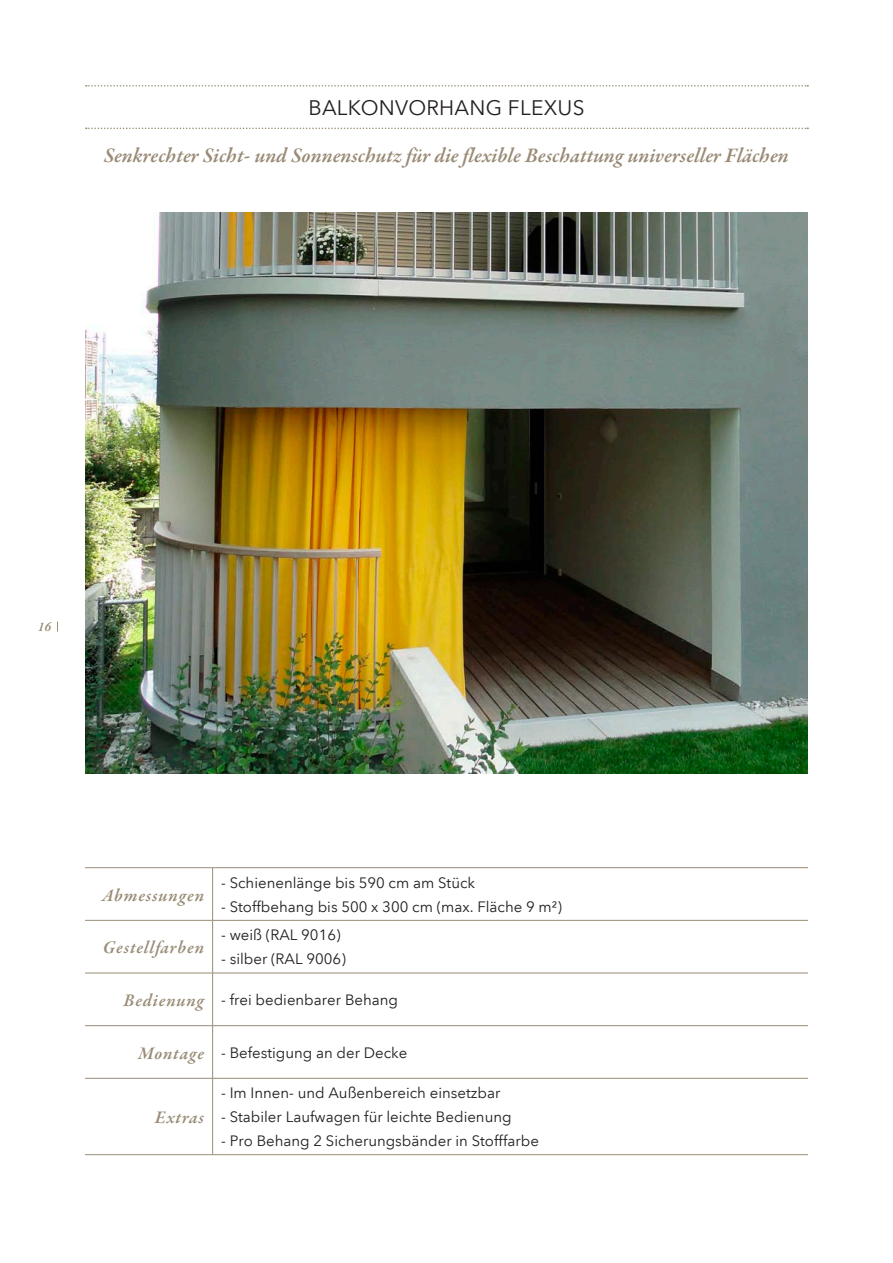
<style>
.page{position:relative;width:893px;height:1263px;background:#fff}
.page>*{position:absolute;margin:0;border:0;box-sizing:border-box;transform-origin:0 0}
.t1{font:italic 600 21px "Garamond Premr Pro";color:#998a75}
.t2{font:21px "Avenir Next LT Com";letter-spacing:.01em;color:#231f20}
.t3{font:italic 600 18px "Garamond Premr Pro";letter-spacing:.045em;color:#998d78}
.t4{font:15px "Avenir Next LT Com";color:#231f20}
.t5{font:italic 600 13.5px "Garamond Premr Pro";color:#998d78}
.s1{font-family:"Garamond Premr Pro";font-weight:600;font-style:italic;font-size:18px;color:#998d78}
</style>
<div class="page">
<svg style="left:86px;top:85px;width:722px;height:2px"></svg>
<svg style="left:86px;top:128px;width:722px;height:1px"></svg>
<hr style="left:212px;top:920px;width:596px;height:1px;background:#998a75">
<hr style="left:212px;top:973px;width:596px;height:1px;background:#998a75">
<hr style="left:212px;top:868px;width:1px;height:52px;background:#998a75">
<hr style="left:212px;top:920px;width:1px;height:53px;background:#998a75">
<hr style="left:212px;top:973px;width:1px;height:52px;background:#998a75">
<hr style="left:212px;top:1078px;width:1px;height:76px;background:#998a75">
<hr style="left:212px;top:1026px;width:1px;height:52px;background:#998a75">
<hr style="left:212px;top:1025px;width:596px;height:1px;background:#998a75">
<hr style="left:212px;top:1078px;width:596px;height:1px;background:#998a75">
<hr style="left:212px;top:867px;width:596px;height:1px;background:#998a75">
<hr style="left:212px;top:1154px;width:596px;height:1px;background:#998a75">
<hr style="left:85px;top:867px;width:127px;height:1px;background:#998d78">
<hr style="left:85px;top:920px;width:127px;height:1px;background:#998d78">
<hr style="left:85px;top:973px;width:127px;height:1px;background:#998d78">
<hr style="left:85px;top:1025px;width:127px;height:1px;background:#998d78">
<hr style="left:85px;top:1078px;width:127px;height:1px;background:#998d78">
<hr style="left:85px;top:1154px;width:127px;height:1px;background:#998d78">
<img style="left:85px;top:213px;width:722px;height:561px">
<h1 class="t2" style="left:308px;top:95px;width:278px">BALKONVORHANG FLEXUS</h1>
<h1 class="t1" style="left:104px;top:142px;width:687px">Senkrechter Sicht- und Sonnenschutz für die flexible Beschattung universeller Flächen</h1>
<p class="t5" style="left:38px;top:618px;width:15px">16</p>
<p class="t3" style="left:102px;top:884px;width:104px">Abmessungen</p>
<p class="t4" style="left:221px;top:873px;width:256px">- Schienenlänge bis 590 cm am Stück</p>
<p class="t4" style="left:221px;top:897px;width:342px">- Stoffbehang bis 500 x 300 cm (max. Fläche 9 m²)</p>
<p class="t4" style="left:221px;top:926px;width:121px">- weiß (RAL 9016)</p>
<p class="t4" style="left:221px;top:950px;width:126px">- silber (RAL 9006)</p>
<p class="t4" style="left:124px;top:991px;width:276px"><span class="s1">Bedienung</span> - frei bedienbarer Behang</p>
<p class="t4" style="left:138px;top:1043px;width:271px"><span class="s1">Montage</span> - Befestigung an der Decke</p>
<p class="t3" style="left:103px;top:936px;width:103px">Gestellfarben</p>
<p class="t3" style="left:155px;top:1106px;width:51px">Extras</p>
<p class="t4" style="left:221px;top:1084px;width:281px">- Im Innen- und Außenbereich einsetzbar</p>
<p class="t4" style="left:221px;top:1108px;width:292px">- Stabiler Laufwagen für leichte Bedienung</p>
<p class="t4" style="left:221px;top:1132px;width:319px">- Pro Behang 2 Sicherungsbänder in Stofffarbe</p>
</div>
